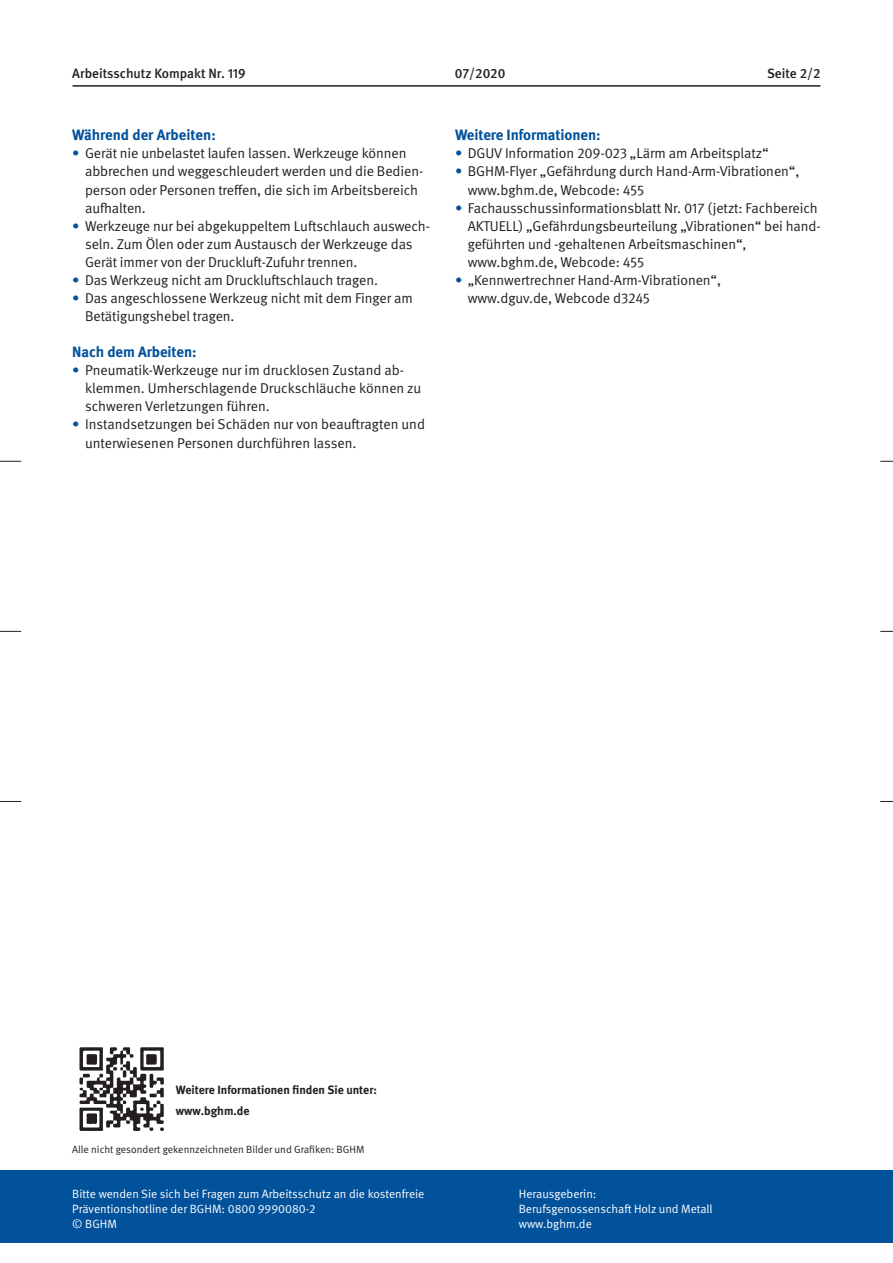
<style>
.page{position:relative;width:893px;height:1263px;background:#fff}
.page>*{position:absolute;margin:0;border:0;box-sizing:border-box;transform-origin:0 0}
.t1{font:700 15px "DGUV Meta";letter-spacing:-.005em;color:#01519b}
.t2{font:14.25px/18px "DGUV Meta";letter-spacing:-.005em;color:#231f20}
.t3{font:500 13.5px "DGUV Meta";color:#231f20}
.t4{font:12px/15px "DGUV Meta";color:#fff}
.t5{font:700 12px/21px "DGUV Meta";color:#231f20}
.t6{font:10.5px "DGUV Meta";color:#231f20}
.s1{color:#01519b}
</style>
<div class="page">
<div style="left:0;top:1170px;width:893px;height:73px;background:#01519b"></div>
<svg style="left:0;top:461px;width:21px;height:1px"></svg>
<svg style="left:0;top:631px;width:21px;height:1px"></svg>
<svg style="left:0;top:801px;width:21px;height:1px"></svg>
<svg style="left:881px;top:461px;width:12px;height:1px"></svg>
<svg style="left:881px;top:631px;width:12px;height:1px"></svg>
<svg style="left:881px;top:801px;width:12px;height:1px"></svg>
<hr style="left:73px;top:85px;width:747px;height:2px;background:#231f20">
<img style="left:79px;top:1047px;width:85px;height:84px">
<p class="t3" style="left:72px;top:66px;width:175px">Arbeitsschutz Kompakt Nr. 119</p>
<p class="t3" style="left:455px;top:66px;width:52px">07/2020</p>
<p class="t3" style="left:767px;top:66px;width:55px">Seite 2/2</p>
<p class="t1" style="left:72px;top:126px;width:145px">Während der Arbeiten:</p>
<p class="t2" style="left:85px;top:145px;width:340px;text-indent:-13px"><span class="s1">•</span> Gerät nie unbelastet laufen lassen. Werkzeuge können abbrechen und weggeschleudert werden und die Bedien&shy;person oder Personen treffen, die sich im Arbeitsbereich aufhalten.</p>
<p class="t2" style="left:85px;top:217px;width:346px;text-indent:-13px"><span class="s1">•</span> Werkzeuge nur bei abgekuppeltem Luftschlauch auswech&shy;seln. Zum Ölen oder zum Austausch der Werkzeuge das<br>Gerät immer von der Druckluft-Zufuhr trennen.</p>
<p class="t2" style="left:72px;top:271px;width:307px"><span class="s1">•</span> Das Werkzeug nicht am Druckluftschlauch tragen.</p>
<p class="t2" style="left:85px;top:289px;width:329px;text-indent:-13px"><span class="s1">•</span> Das angeschlossene Werkzeug nicht mit dem Finger am<br>Betätigungshebel tragen.</p>
<p class="t1" style="left:72px;top:343px;width:126px">Nach dem Arbeiten:</p>
<p class="t2" style="left:85px;top:362px;width:338px;text-indent:-13px"><span class="s1">•</span> Pneumatik-Werkzeuge nur im drucklosen Zustand ab&shy;klemmen. Umherschlagende Druckschläuche können zu schweren Verletzungen führen.</p>
<p class="t2" style="left:85px;top:416px;width:341px;text-indent:-13px"><span class="s1">•</span> Instandsetzungen bei Schäden nur von beauftragten und unterwiesenen Personen durchführen lassen.</p>
<p class="t1" style="left:455px;top:126px;width:147px">Weitere Informationen:</p>
<p class="t2" style="left:455px;top:145px;width:315px"><span class="s1">•</span> DGUV Information 209-023 „Lärm am Arbeitsplatz“</p>
<p class="t2" style="left:468px;top:163px;width:333px;text-indent:-13px"><span class="s1">•</span> BGHM-Flyer „Gefährdung durch Hand-Arm-Vibrationen“, www.bghm.de, Webcode: 455</p>
<p class="t2" style="left:468px;top:199px;width:354px;text-indent:-13px"><span class="s1">•</span> Fachausschussinformationsblatt Nr. 017 (jetzt: Fachbereich AKTUELL) „Gefährdungsbeurteilung „Vibrationen“ bei hand&shy;geführten und -gehaltenen Arbeitsmaschinen“, www.bghm.de, Webcode: 455</p>
<p class="t2" style="left:468px;top:271px;width:255px;text-indent:-13px"><span class="s1">•</span> „Kennwertrechner Hand-Arm-Vibrationen“, www.dguv.de, Webcode d3245</p>
<p class="t5" style="left:176px;top:1080px;width:203px">Weitere Informationen finden Sie unter: www.bghm.de</p>
<p class="t6" style="left:72px;top:1143px;width:294px">Alle nicht gesondert gekennzeichneten Bilder und Grafiken: BGHM</p>
<p class="t4" style="left:72px;top:1186px;width:354px">Bitte wenden Sie sich bei Fragen zum Arbeitsschutz an die kostenfreie<br>Präventionshotline der BGHM: 0800 9990080-2<br>© BGHM</p>
<p class="t4" style="left:519px;top:1186px;width:195px">Herausgeberin:<br>Berufsgenossenschaft Holz und Metall www.bghm.de</p>
</div>
